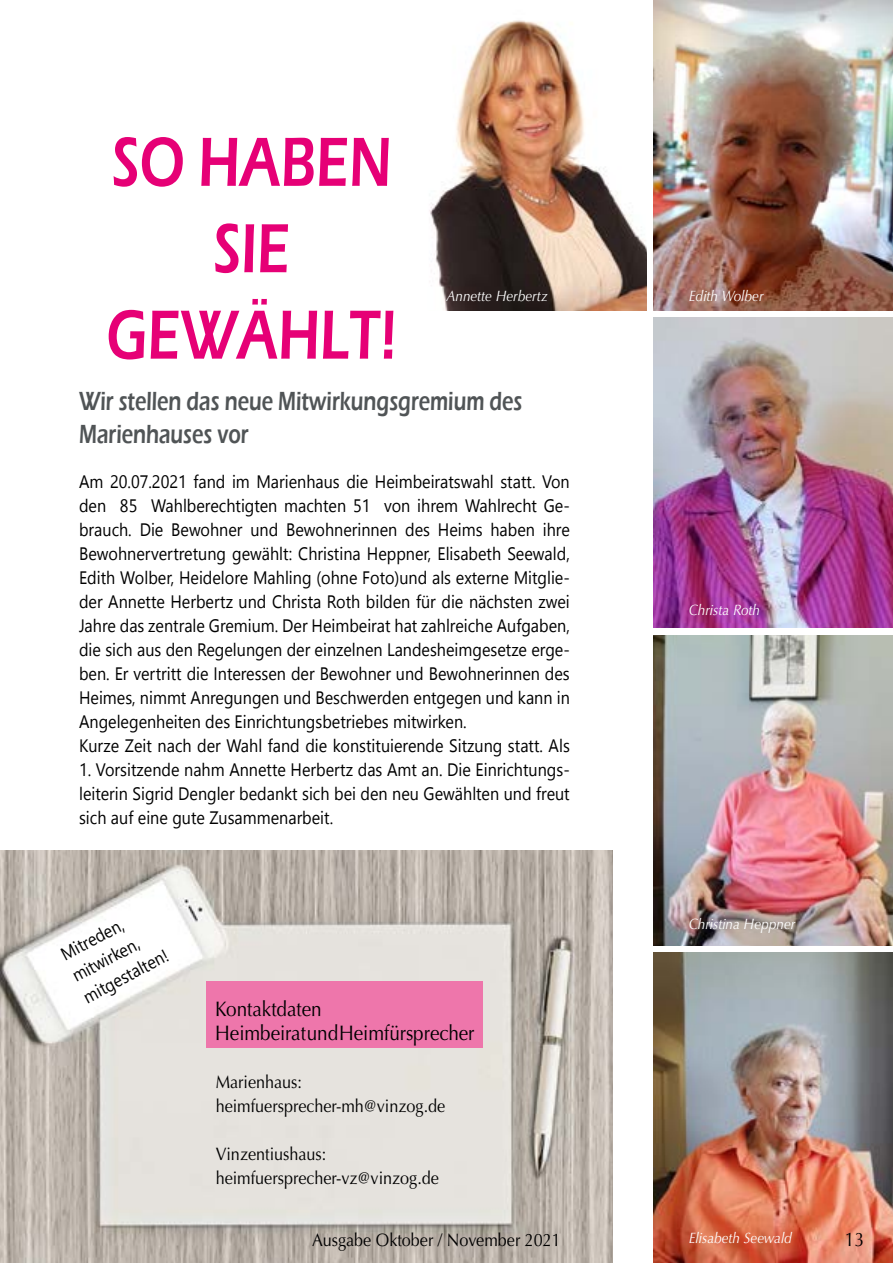
<style>
.page{position:relative;width:893px;height:1263px;background:#fff}
.page>*{position:absolute;margin:0;border:0;box-sizing:border-box;transform-origin:0 0}
.t1{font:600 72px/86.4px "Eras ITC";color:#e60076;text-align:center;scale:.75 1}
.t2{font:600 27px/32.4px "Eras ITC";color:#505456;scale:.75 1}
.t3{font:21px/24px "Optima LT Std";letter-spacing:-.005em;color:#000;scale:.9 1}
.t4{font:19.5px "Optima LT Std";color:#000;scale:.9 1}
.t5{font:18px "Segoe UI Emoji";color:#000;scale:.9 1}
.t6{font:18px/24px "Optima LT Std";color:#000;scale:.9 1}
.t7{font:italic 15px "Optima LT Std";color:#fff;scale:.9 1}
</style>
<div class="page">
<img style="left:0;top:850px;width:612px;height:413px">
<div style="left:207px;top:981px;width:276px;height:67px;background:#ee76ab"></div>
<img style="left:653px;top:0;width:240px;height:310px">
<img style="left:429px;top:20px;width:217px;height:290px">
<img style="left:653px;top:952px;width:240px;height:311px">
<img style="left:653px;top:635px;width:240px;height:310px">
<img style="left:653px;top:317px;width:240px;height:311px">
<svg style="left:147px;top:949px;width:22px;height:21px"></svg>
<svg style="left:60px;top:923px;width:81px;height:80px"></svg>
<h1 class="t1" style="left:106px;top:119px;width:389px">SO HABEN<br>SIE<br>GEWÄHLT!</h1>
<h2 class="t2" style="left:79px;top:385px;width:593px">Wir stellen das neue Mitwirkungsgremium des<br>Marienhauses vor</h2>
<p class="t7" style="left:446px;top:287px;width:114px">Annette Herbertz</p>
<p class="t5" style="left:207px;top:470px;width:12px">■</p>
<p class="t5" style="left:297px;top:470px;width:49px">■ ◆▲</p>
<p class="t5" style="left:490px;top:470px;width:90px">● ▲▼ ▼▼ □■</p>
<p class="t5" style="left:97px;top:494px;width:12px">■</p>
<p class="t5" style="left:183px;top:494px;width:6px">●</p>
<p class="t5" style="left:235px;top:494px;width:48px">▼ ▼■</p>
<p class="t5" style="left:384px;top:494px;width:31px">❖□■</p>
<p class="t5" style="left:201px;top:518px;width:77px">□ ■ ◆■</p>
<p class="t5" style="left:316px;top:518px;width:92px">□■ ■■■</p>
<p class="t5" style="left:526px;top:518px;width:12px">■</p>
<p class="t5" style="left:109px;top:542px;width:122px">□■ ❖ ▼▼◆■</p>
<p class="t5" style="left:327px;top:542px;width:58px">▲▼■ ★</p>
<p class="t5" style="left:406px;top:542px;width:62px">■ ●▲</p>
<p class="t5" style="left:553px;top:542px;width:6px">●</p>
<p class="t5" style="left:101px;top:566px;width:54px">▼ □●</p>
<p class="t5" style="left:179px;top:566px;width:63px">★ ●□</p>
<p class="t5" style="left:285px;top:566px;width:149px">●■ □ ■ □▼□ ◆■</p>
<p class="t5" style="left:440px;top:566px;width:68px">●▲ ▼ ■</p>
<p class="t5" style="left:119px;top:590px;width:72px">■■ ▼▼ ★</p>
<p class="t5" style="left:220px;top:590px;width:42px">▼ ◆■</p>
<p class="t5" style="left:379px;top:590px;width:58px">● ■ ✓</p>
<p class="t5" style="left:469px;top:590px;width:73px">■ ▲▼■</p>
<p class="t5" style="left:138px;top:614px;width:67px">▲ ■▼ ●</p>
<p class="t5" style="left:446px;top:614px;width:6px">●</p>
<p class="t5" style="left:105px;top:638px;width:99px">▲ ◆▲ ■</p>
<p class="t5" style="left:233px;top:638px;width:56px">●◆■ ■</p>
<p class="t5" style="left:327px;top:638px;width:124px">■ ●■■ ■ ▲</p>
<p class="t5" style="left:97px;top:662px;width:96px">■ ❖ ▼▼▼</p>
<p class="t5" style="left:218px;top:662px;width:77px">■▼ ▲▲ ■</p>
<p class="t5" style="left:349px;top:662px;width:74px">□ ■ ◆■</p>
<p class="t5" style="left:458px;top:662px;width:92px">□■ ■■■</p>
<p class="t5" style="left:79px;top:686px;width:79px">★ ▲ ■</p>
<p class="t5" style="left:234px;top:686px;width:77px">◆■ ■ ◆■</p>
<p class="t5" style="left:400px;top:686px;width:42px">■ ■▼</p>
<p class="t5" style="left:473px;top:686px;width:37px">■ ◆■</p>
<p class="t5" style="left:534px;top:686px;width:41px">■■ ■</p>
<p class="t5" style="left:147px;top:710px;width:122px">■ ▼■ ▲ ■</p>
<p class="t5" style="left:282px;top:710px;width:72px">▼◆■ ▲ ▼</p>
<p class="t5" style="left:454px;top:710px;width:12px">■</p>
<p class="t5" style="left:341px;top:734px;width:57px">□■▲▼ ▼◆</p>
<p class="t5" style="left:416px;top:734px;width:172px">■ ▼ ◆■ ▲▼ ▼▼ ●▲</p>
<p class="t5" style="left:105px;top:758px;width:64px">□▲▼ ■</p>
<p class="t5" style="left:184px;top:758px;width:12px">■</p>
<p class="t5" style="left:240px;top:758px;width:71px">■■ ▼▼ ★</p>
<p class="t5" style="left:488px;top:758px;width:86px">■ ▼◆■ ▲</p>
<p class="t5" style="left:79px;top:782px;width:56px">●▼ ■</p>
<p class="t5" style="left:275px;top:782px;width:39px">■ ▼ ▲</p>
<p class="t5" style="left:379px;top:782px;width:46px">■ ■ ◆</p>
<p class="t5" style="left:472px;top:782px;width:57px">●▼ ■ ◆■</p>
<p class="t5" style="left:79px;top:806px;width:174px">▲ ◆ ■ ◆▼ ◆▲</p>
<p class="t5" style="left:95px;top:980px;width:80px;rotate:-28deg">▼ ▲▼●▼■</p>
<p class="t3" style="left:215px;top:997px;width:290px">Kontaktdaten<br>Heimbeirat und Heimfürsprecher</p>
<p class="t6" style="left:216px;top:1070px;width:257px">Marienhaus: heimfuersprecher-mh@vinzog.de</p>
<p class="t6" style="left:216px;top:1142px;width:250px">Vinzentiushaus: heimfuersprecher-vz@vinzog.de</p>
<p class="t6" style="left:312px;top:1228px;width:278px">Ausgabe Oktober / November 2021</p>
<p class="t7" style="left:689px;top:287px;width:84px">Edith Wolber</p>
<p class="t7" style="left:689px;top:601px;width:81px">Christa Roth</p>
<p class="t7" style="left:689px;top:915px;width:120px">Christina Heppner</p>
<p class="t7" style="left:689px;top:1229px;width:116px">Elisabeth Seewald</p>
<p class="t4" style="left:845px;top:1228px;width:23px">13</p>
</div>
